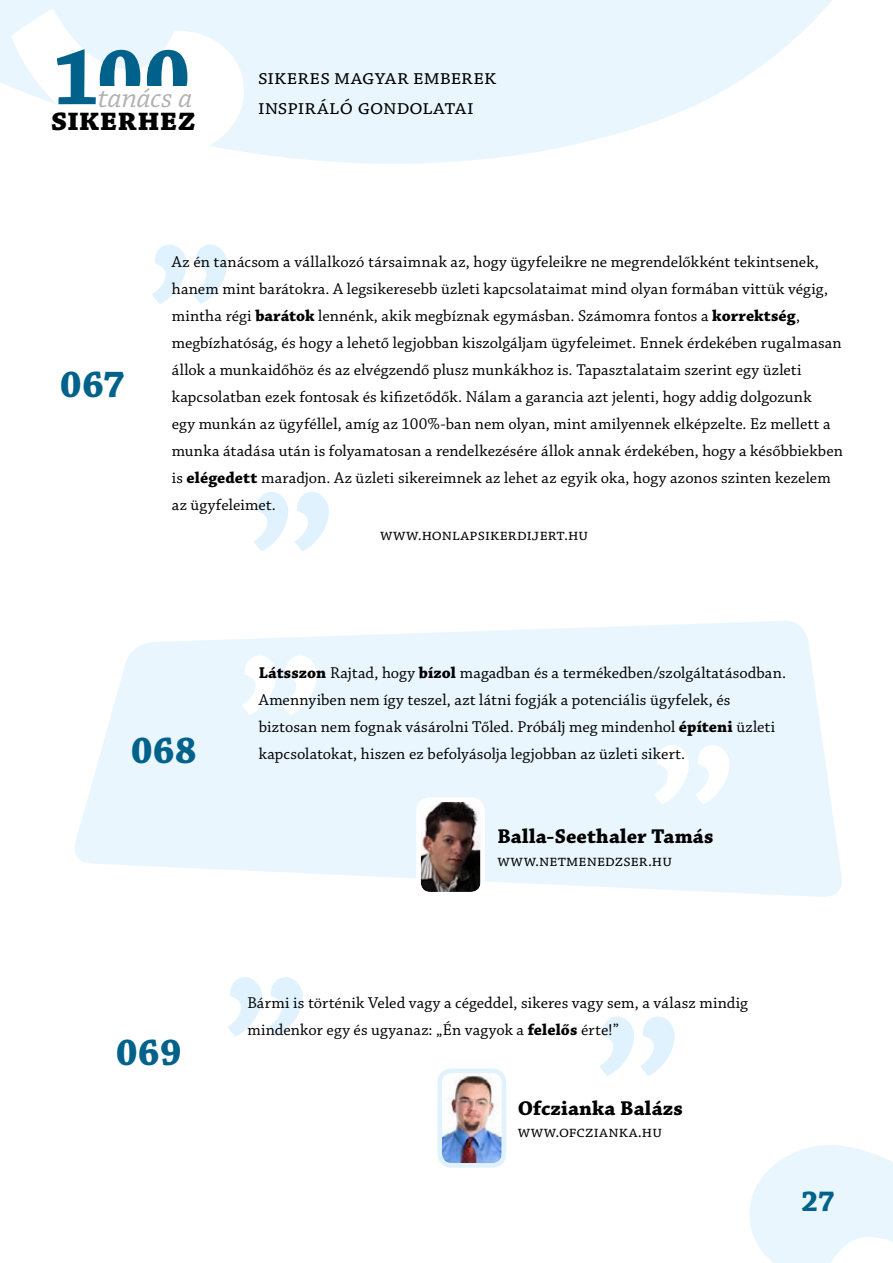
<style>
.page{position:relative;width:893px;height:1263px;background:#fff}
.page>*{position:absolute;margin:0;border:0;box-sizing:border-box;transform-origin:0 0}
.t1{font:700 83.25px "Chaparral Pro";color:#00628b}
.t2{font:700 39px "Chaparral Pro";letter-spacing:.005em;color:#00628b}
.t3{font:700 33px "Chaparral Pro";letter-spacing:.005em;color:#000}
.t4{font:italic 30.15px "Chaparral Pro";letter-spacing:-.005em;color:#b3b2b2}
.t5{font:700 30px "Chaparral Pro";color:#00628b}
.t6{font:21.75px/30px "Chaparral Pro";letter-spacing:.005em;color:#000}
.t7{font:700 21px "Chaparral Pro";letter-spacing:.005em;color:#000}
.t8{font:16.5px/27px "Chaparral Pro";letter-spacing:.005em;color:#000}
.s1{font-weight:700}
</style>
<div class="page">
<svg style="left:0;top:0;width:832px;height:164px;fill:#eaf6fe"></svg>
<svg style="left:750px;top:1145px;width:143px;height:118px"></svg>
<svg style="left:11px;top:9px;width:236px;height:151px"></svg>
<div style="left:98px;top:86px;width:102px;height:26px;background:#fff"></div>
<svg style="left:152px;top:244px;width:75px;height:60px"></svg>
<svg style="left:254px;top:492px;width:75px;height:59px"></svg>
<svg style="left:75px;top:621px;width:767px;height:276px;fill:#eaf6fe"></svg>
<svg style="left:242px;top:655px;width:75px;height:60px"></svg>
<svg style="left:654px;top:745px;width:75px;height:59px"></svg>
<img style="left:421px;top:802px;width:59px;height:89px">
<div style="left:416px;top:797px;width:69px;height:99px;border:4px solid #fff;border-radius:12px"></div>
<svg style="left:228px;top:977px;width:75px;height:60px"></svg>
<svg style="left:600px;top:1016px;width:75px;height:60px"></svg>
<img style="left:442px;top:1073px;width:59px;height:90px">
<div style="left:437px;top:1068px;width:69px;height:100px;border:4px solid #dff2fd;border-radius:12px"></div>
<h1 class="t1" style="left:53px;top:29px;width:139px">100</h1>
<h3 class="t4" style="left:98px;top:81px;width:96px">tanács a</h3>
<h3 class="t3" style="left:51px;top:100px;width:147px">sikerhez</h3>
<h3 class="t6" style="left:258px;top:63px;width:240px">sikeres magyar emberek inspiráló gondolatai</h3>
<h2 class="t2" style="left:60px;top:362px;width:67px">067</h2>
<p class="t8" style="left:172px;top:249px;width:673px">Az én tanácsom a vállalkozó társaimnak az, hogy ügyfeleikre ne megrendelőkként tekintsenek, hanem mint barátokra. A legsikeresebb üzleti kapcsolataimat mind olyan formában vittük végig, mintha régi <span class="s1">barátok</span> lennénk, akik megbíznak egymásban. Számomra fontos a <span class="s1">korrektség</span>, megbízhatóság, és hogy a lehető legjobban kiszolgáljam ügyfeleimet. Ennek érdekében rugalmasan állok a munkaidőhöz és az elvégzendő plusz munkákhoz is. Tapasztalataim szerint egy üzleti kapcsolatban ezek fontosak és kifizetődők. Nálam a garancia azt jelenti, hogy addig dolgozunk<br>egy munkán az ügyféllel, amíg az 100%-ban nem olyan, mint amilyennek elképzelte. Ez mellett a munka átadása után is folyamatosan a rendelkezésére állok annak érdekében, hogy a későbbiekben is <span class="s1">elégedett</span> maradjon. Az üzleti sikereimnek az lehet az egyik oka, hogy azonos szinten kezelem az ügyfeleimet.</p>
<p class="t8" style="left:380px;top:522px;width:210px">www.honlapsikerdijert.hu</p>
<h2 class="t2" style="left:131px;top:728px;width:68px">068</h2>
<p class="t8" style="left:259px;top:660px;width:529px"><span class="s1">Látsszon</span> Rajtad, hogy <span class="s1">bízol</span> magadban és a termékedben/szolgáltatásodban.<br>Amennyiben nem így teszel, azt látni fogják a potenciális ügyfelek, és biztosan nem fognak vásárolni Tőled. Próbálj meg mindenhol <span class="s1">építeni</span> üzleti kapcsolatokat, hiszen ez befolyásolja legjobban az üzleti sikert.</p>
<p class="t7" style="left:497px;top:824px;width:217px">Balla-Seethaler Tamás</p>
<p class="t8" style="left:497px;top:848px;width:176px">www.netmenedzser.hu</p>
<h2 class="t2" style="left:116px;top:1030px;width:67px">069</h2>
<p class="t8" style="left:247px;top:990px;width:502px">Bármi is történik Veled vagy a cégeddel, sikeres vagy sem, a válasz mindig mindenkor egy és ugyanaz: „Én vagyok a <span class="s1">felelős</span> érte!”</p>
<p class="t7" style="left:518px;top:1096px;width:167px">Ofczianka Balázs</p>
<p class="t8" style="left:518px;top:1119px;width:146px">www.ofczianka.hu</p>
<h3 class="t5" style="left:801px;top:1184px;width:35px">27</h3>
</div>
